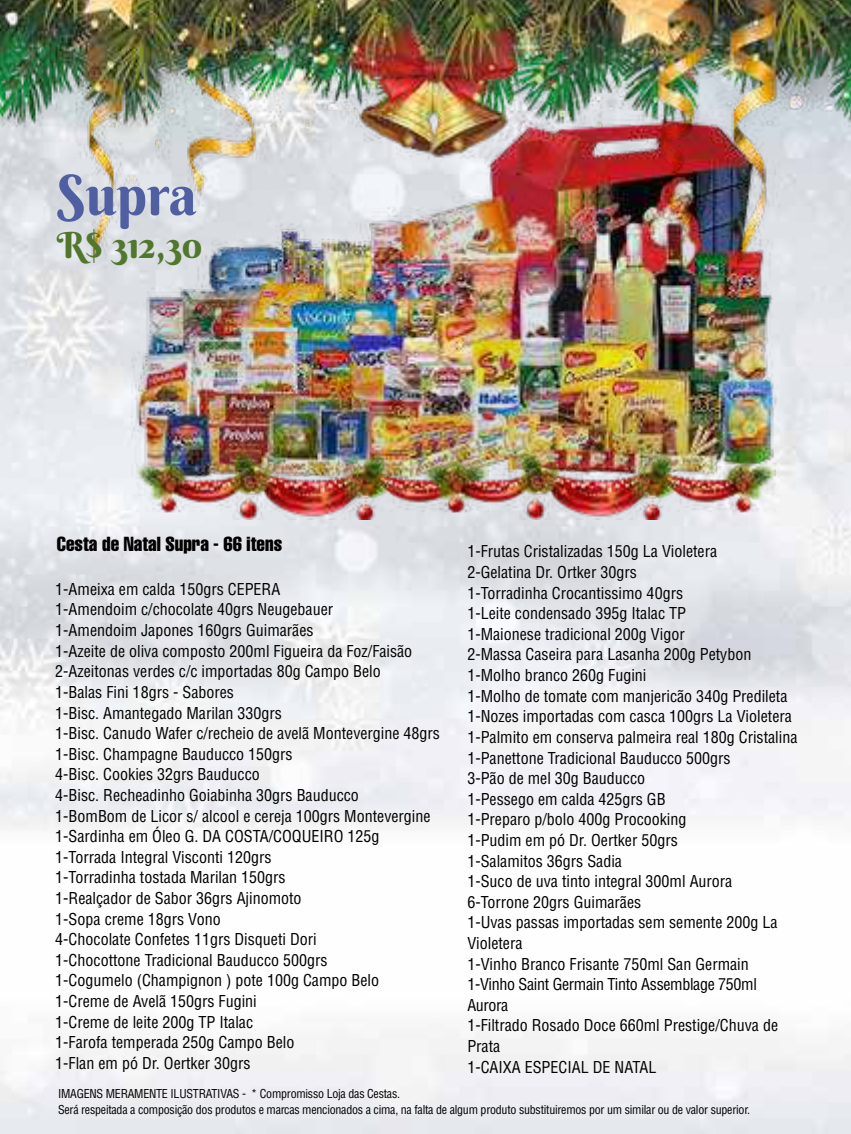
<style>
.page{position:relative;width:851px;height:1134px;background:#fff}
.page>*{position:absolute;margin:0;border:0;box-sizing:border-box;transform-origin:0 0}
.t1{font:56px "Berkshire Swash";color:#505ea2}
.t2{font:36px "Berkshire Swash";color:#51772c}
.t3{font:20px "Helvetica LT Std Comp";color:#000}
.t4{font:condensed 16px/20.6px "Helvetica LT Std";color:#000}
.t5{font:condensed 12px/16px "Helvetica LT Std";letter-spacing:-.02em;color:#000}
</style>
<div class="page">
<img style="left:0;top:0;width:850px;height:842px">
<img style="left:132px;top:112px;width:646px;height:388px">
<img style="left:137px;top:448px;width:286px;height:72px">
<img style="left:423px;top:448px;width:352px;height:72px">
<h1 class="t1" style="left:57px;top:160px;width:141px">Supra</h1>
<h2 class="t2" style="left:57px;top:223px;width:147px">R$ 312,30</h2>
<p class="t3" style="left:57px;top:531px;width:227px">Cesta de Natal Supra - 66 itens</p>
<p class="t4" style="left:55px;top:579px;width:386px">1-Ameixa em calda 150grs CEPERA<br>1-Amendoim c/chocolate 40grs Neugebauer<br>1-Amendoim Japones 160grs Guimarães<br>1-Azeite de oliva composto 200ml Figueira da Foz/Faisão 2-Azeitonas verdes c/c importadas 80g Campo Belo<br>1-Balas Fini 18grs - Sabores<br>1-Bisc. Amantegado Marilan 330grs<br>1-Bisc. Canudo Wafer c/recheio de avelã Montevergine 48grs 1-Bisc. Champagne Bauducco 150grs<br>4-Bisc. Cookies 32grs Bauducco<br>4-Bisc. Recheadinho Goiabinha 30grs Bauducco<br>1-BomBom de Licor s/ alcool e cereja 100grs Montevergine 1-Sardinha em Óleo G. DA COSTA/COQUEIRO 125g 1-Torrada Integral Visconti 120grs<br>1-Torradinha tostada Marilan 150grs<br>1-Realçador de Sabor 36grs Ajinomoto<br>1-Sopa creme 18grs Vono<br>4-Chocolate Confetes 11grs Disqueti Dori<br>1-Chocottone Tradicional Bauducco 500grs<br>1-Cogumelo (Champignon ) pote 100g Campo Belo<br>1-Creme de Avelã 150grs Fugini<br>1-Creme de leite 200g TP Italac<br>1-Farofa temperada 250g Campo Belo<br>1-Flan em pó Dr. Oertker 30grs</p>
<p class="t4" style="left:467px;top:541px;width:331px">1-Frutas Cristalizadas 150g La Violetera<br>2-Gelatina Dr. Ortker 30grs<br>1-Torradinha Crocantissimo 40grs<br>1-Leite condensado 395g Italac TP<br>1-Maionese tradicional 200g Vigor<br>2-Massa Caseira para Lasanha 200g Petybon 1-Molho branco 260g Fugini<br>1-Molho de tomate com manjericão 340g Predileta 1-Nozes importadas com casca 100grs La Violetera 1-Palmito em conserva palmeira real 180g Cristalina 1-Panettone Tradicional Bauducco 500grs<br>3-Pão de mel 30g Bauducco<br>1-Pessego em calda 425grs GB<br>1-Preparo p/bolo 400g Procooking<br>1-Pudim em pó Dr. Oertker 50grs<br>1-Salamitos 36grs Sadia<br>1-Suco de uva tinto integral 300ml Aurora 6-Torrone 20grs Guimarães<br>1-Uvas passas importadas sem semente 200g La Violetera<br>1-Vinho Branco Frisante 750ml San Germain 1-Vinho Saint Germain Tinto Assemblage 750ml Aurora<br>1-Filtrado Rosado Doce 660ml Prestige/Chuva de Prata<br>1-CAIXA ESPECIAL DE NATAL</p>
<p class="t5" style="left:58px;top:1086px;width:693px">IMAGENS MERAMENTE ILUSTRATIVAS - * Compromisso Loja das Cestas.<br>Será respeitada a composição dos produtos e marcas mencionados a cima, na falta de algum produto substituiremos por um similar ou de valor superior.</p>
</div>
